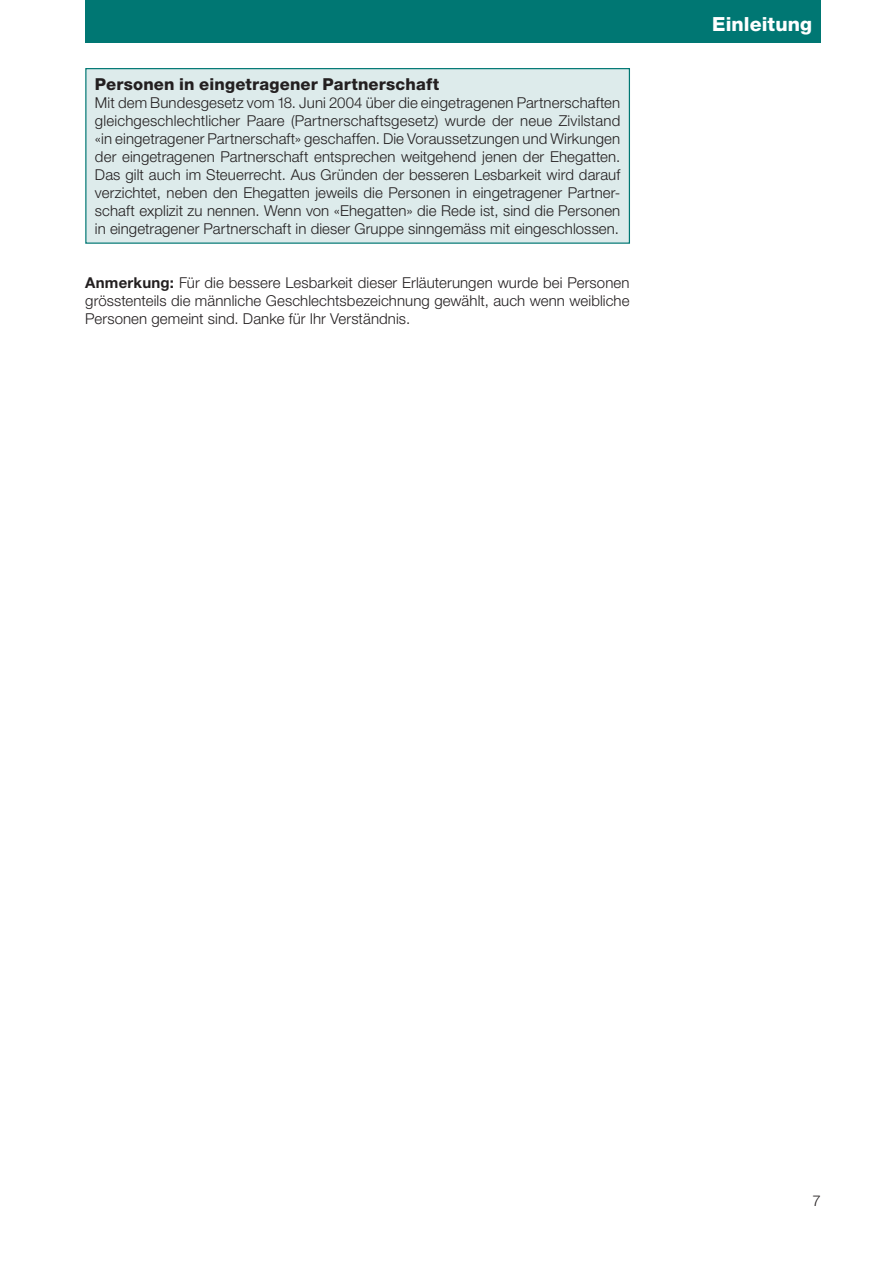
<style>
.page{position:relative;width:893px;height:1263px;background:#fff}
.page>*{position:absolute;margin:0;border:0;box-sizing:border-box;transform-origin:0 0}
.Rubrik{font:800 19.5px "Helvetica Neue LT Std";letter-spacing:.005em;color:#fff}
.UT{font:800 16.5px "Helvetica Neue LT Std";letter-spacing:.01em;color:#231f20}
.Grundtext{font:300 15px/18px "Helvetica Neue LT Std";letter-spacing:.005em;color:#231f20;text-align:justify}
.s1{font-weight:700}
</style>
<div class="page">
<div style="left:85px;top:0;width:736px;height:43px;background:#007773"></div>
<div style="left:86px;top:69px;width:543px;height:174px;background:#ddebeb"></div>
<div style="left:85px;top:68px;width:545px;height:176px;border:1px solid #007773"></div>
<p class="UT" style="left:95px;top:74px;width:346px">Personen in eingetragener Partnerschaft</p>
<p class="Grundtext" style="left:95px;top:93px;width:527px">Mit dem Bundesgesetz vom 18. Juni 2004 über die eingetragenen Partnerschaften gleichgeschlechtlicher Paare (Partnerschaftsgesetz) wurde der neue Zivilstand «in eingetragener Partnerschaft» geschaffen. Die Voraussetzungen und Wirkungen der eingetragenen Partnerschaft entsprechen weitgehend jenen der Ehegatten.<br>Das gilt auch im Steuerrecht. Aus Gründen der besseren Lesbarkeit wird darauf verzichtet, neben den Ehegatten jeweils die Personen in eingetragener Partner&shy;schaft explizit zu nennen. Wenn von «Ehegatten» die Rede ist, sind die Personen in eingetragener Partnerschaft in dieser Gruppe sinngemäss mit eingeschlossen.</p>
<p class="Grundtext" style="left:85px;top:273px;width:546px"><span class="s1">Anmerkung:</span> Für die bessere Lesbarkeit dieser Erläuterungen wurde bei Personen grösstenteils die männliche Geschlechtsbezeichnung gewählt, auch wenn weibliche Personen gemeint sind. Danke für Ihr Verständnis.</p>
<p class="Rubrik" style="left:712px;top:12px;width:102px">Einleitung</p>
<p class="Grundtext" style="left:812px;top:1191px;width:10px">7</p>
</div>
